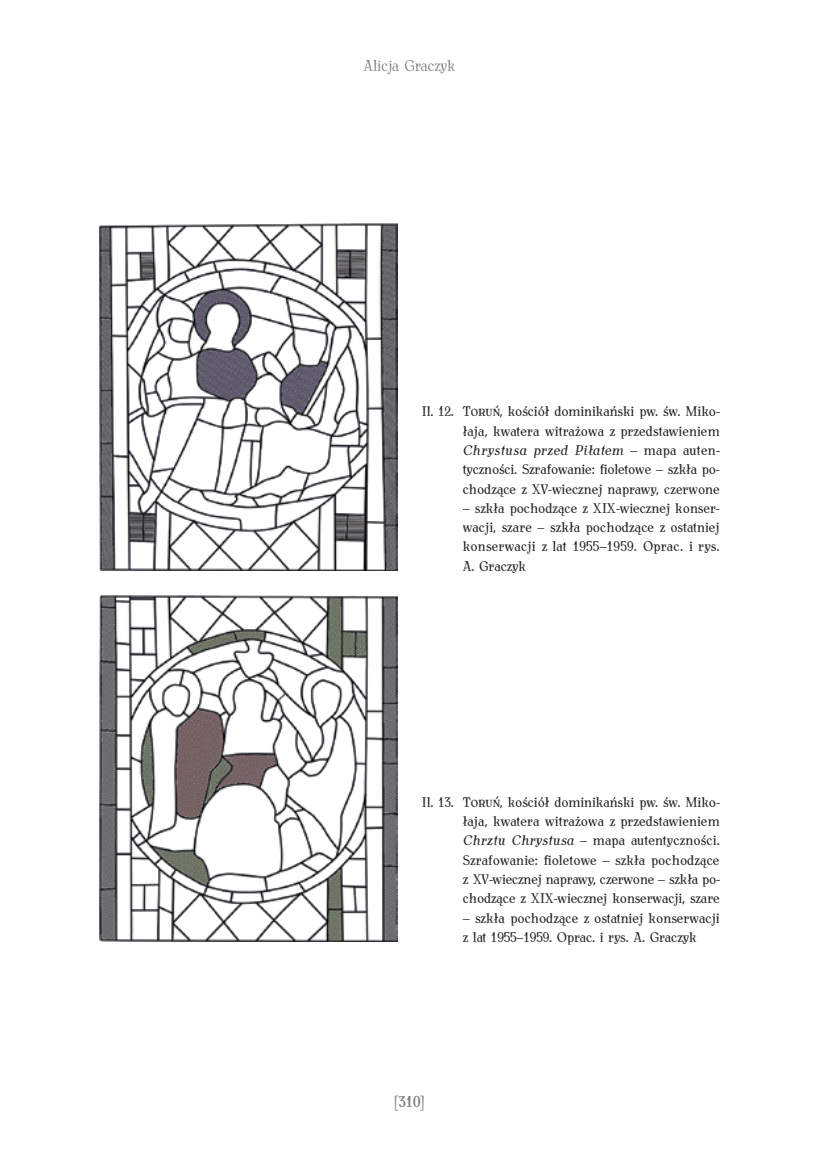
<style>
.page{position:relative;width:819px;height:1166px;background:#fff}
.page>*{position:absolute;margin:0;border:0;box-sizing:border-box;transform-origin:0 0}
.t1{font:300 15.75px "Antykwa Torunska Cond";letter-spacing:-.01em;color:#787878}
.t2{font:15.75px "Antykwa Torunska Cond Med";color:#787878}
.t3{font:14px/19.2px "Antykwa Torunska Cond";letter-spacing:-.005em;color:#222221;text-align:justify}
.s1{font-style:italic}
</style>
<div class="page">
<img style="left:99px;top:224px;width:298px;height:346px">
<img style="left:99px;top:595px;width:298px;height:347px">
<p class="t1" style="left:363px;top:54px;width:94px">Alicja Graczyk</p>
<p class="t3" style="left:462px;top:401px;width:258px;text-indent:-41px">Il. 12. Toruń, kościół dominikański pw. św. Miko&shy;łaja, kwatera witrażowa z przedstawieniem <span class="s1">Chrystusa przed Piłatem</span> – mapa auten&shy;tyczności. Szrafowanie: fioletowe – szkła po&shy;chodzące z XV-wiecznej naprawy, czerwone</p>
<p class="t3" style="left:462px;top:497px;width:258px">– szkła pochodzące z XIX-wiecznej konser&shy;wacji, szare – szkła pochodzące z ostatniej konserwacji z lat 1955–1959. Oprac. i rys.<br>A. Graczyk</p>
<p class="t3" style="left:462px;top:791px;width:258px;text-indent:-41px">Il. 13. Toruń, kościół dominikański pw. św. Miko&shy;łaja, kwatera witrażowa z przedstawieniem <span class="s1">Chrztu Chrystusa</span> – mapa autentyczności.<br>Szrafowanie: fioletowe – szkła pochodzące z XV-wiecznej naprawy, czerwone – szkła po&shy;chodzące z XIX-wiecznej konserwacji, szare</p>
<p class="t3" style="left:462px;top:907px;width:258px">– szkła pochodzące z ostatniej konserwacji z lat 1955–1959. Oprac. i rys. A. Graczyk</p>
<p class="t2" style="left:394px;top:1089px;width:31px">[310]</p>
</div>
